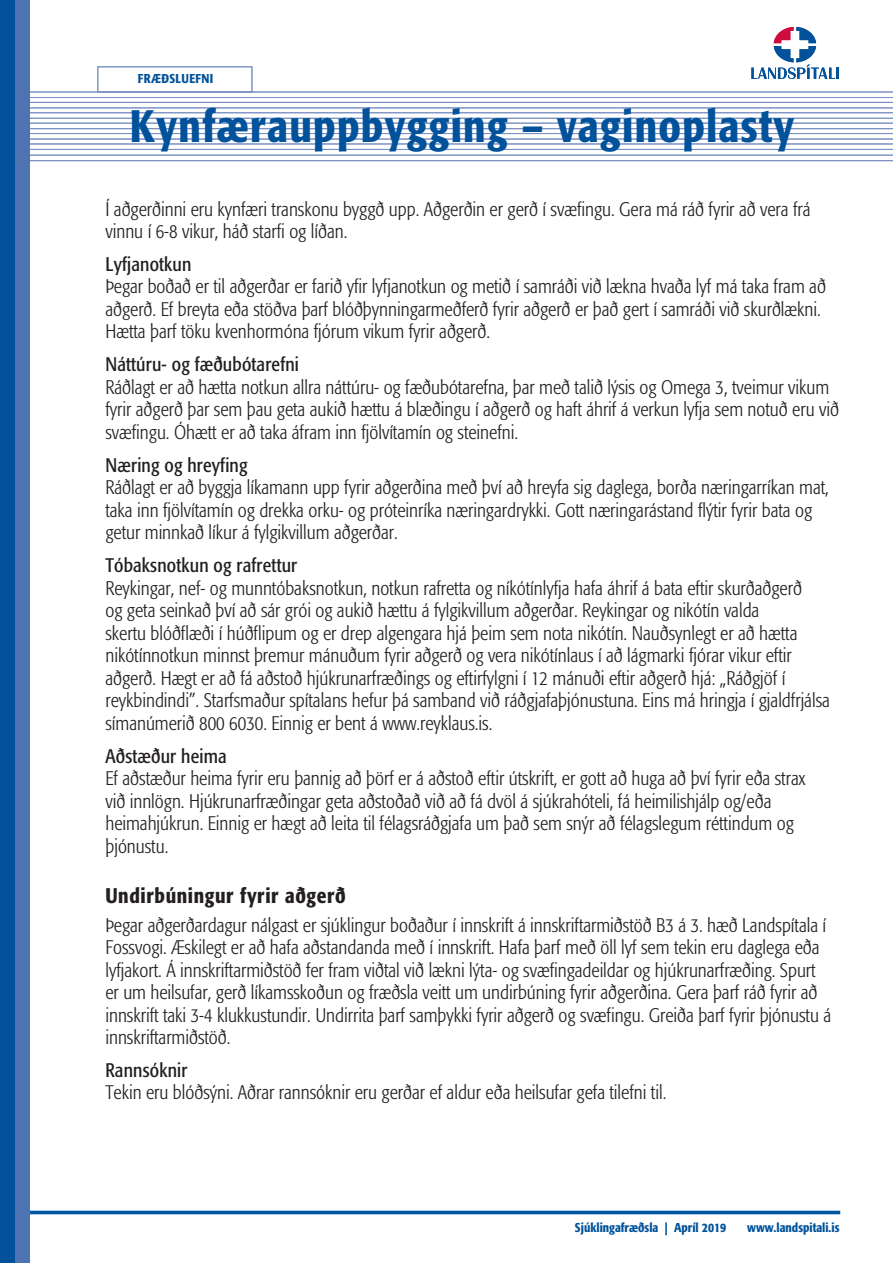
<style>
.page{position:relative;width:893px;height:1263px;background:#fff}
.page>*{position:absolute;margin:0;border:0;box-sizing:border-box;transform-origin:0 0}
.Fyrirsagnir_Bold{font:500 condensed 45px "Formata";letter-spacing:.03em;color:#01529b}
.Fyrirsagnir{font:500 condensed 21px "Formata";letter-spacing:.03em;color:#231f20}
.Meginmál_formata_lig{font:300 condensed 19.5px/22.5px "Formata";color:#231f20}
.Millifyrirsagnir{font:condensed 19.5px "Formata";letter-spacing:.01em;color:#231f20}
.Meginmál_formata_lig-2{font:500 condensed 12.75px "Formata";color:#01529b}
.Meginmál_formata_lig-3{font:500 condensed 12.75px "Formata";letter-spacing:.03em;color:#01529b}
</style>
<div class="page">
<hr style="left:28px;top:1211px;width:812px;height:3px;background:#01529b">
<div style="left:97px;top:66px;width:155px;height:26px;border:1px solid #7b91c4"></div>
<hr style="left:0;top:92px;width:893px;height:1px;background:#7b91c4">
<hr style="left:0;top:97px;width:893px;height:1px;background:#7b91c4">
<hr style="left:0;top:102px;width:893px;height:1px;background:#7b91c4">
<hr style="left:0;top:108px;width:893px;height:1px;background:#7b91c4">
<hr style="left:0;top:112px;width:893px;height:1px;background:#7b91c4">
<hr style="left:0;top:118px;width:893px;height:1px;background:#7b91c4">
<hr style="left:0;top:123px;width:893px;height:1px;background:#7b91c4">
<hr style="left:0;top:128px;width:893px;height:1px;background:#7b91c4">
<hr style="left:0;top:133px;width:893px;height:1px;background:#7b91c4">
<hr style="left:0;top:139px;width:893px;height:1px;background:#7b91c4">
<hr style="left:0;top:144px;width:893px;height:1px;background:#7b91c4">
<hr style="left:0;top:149px;width:893px;height:1px;background:#7b91c4">
<hr style="left:0;top:155px;width:893px;height:1px;background:#7b91c4">
<hr style="left:0;top:160px;width:893px;height:1px;background:#7b91c4">
<div style="left:0;top:0;width:15px;height:1263px;background:#01529b"></div>
<div style="left:15px;top:0;width:15px;height:1263px;background:#4e73b2"></div>
<svg style="left:751px;top:27px;width:88px;height:52px"></svg>
<p class="Meginmál_formata_lig-3" style="left:138px;top:71px;width:77px">FRÆÐSLUEFNI</p>
<p class="Fyrirsagnir_Bold" style="left:130px;top:99px;width:666px">Kynfærauppbygging – vaginoplasty</p>
<p class="Meginmál_formata_lig" style="left:105px;top:198px;width:707px">Í aðgerðinni eru kynfæri transkonu byggð upp. Aðgerðin er gerð í svæfingu. Gera má ráð fyrir að vera frá vinnu í 6-8 vikur, háð starfi og líðan.</p>
<p class="Millifyrirsagnir" style="left:105px;top:253px;width:88px">Lyfjanotkun</p>
<p class="Meginmál_formata_lig" style="left:105px;top:276px;width:722px">Þegar boðað er til aðgerðar er farið yfir lyfjanotkun og metið í samráði við lækna hvaða lyf má taka fram að aðgerð. Ef breyta eða stöðva þarf blóðþynningarmeðferð fyrir aðgerð er það gert í samráði við skurðlækni.<br>Hætta þarf töku kvenhormóna fjórum vikum fyrir aðgerð.</p>
<p class="Millifyrirsagnir" style="left:105px;top:353px;width:195px">Náttúru- og fæðubótarefni</p>
<p class="Meginmál_formata_lig" style="left:105px;top:376px;width:735px">Ráðlagt er að hætta notkun allra náttúru- og fæðubótarefna, þar með talið lýsis og Omega 3, tveimur vikum fyrir aðgerð þar sem þau geta aukið hættu á blæðingu í aðgerð og haft áhrif á verkun lyfja sem notuð eru við svæfingu. Óhætt er að taka áfram inn fjölvítamín og steinefni.</p>
<p class="Millifyrirsagnir" style="left:105px;top:453px;width:144px">Næring og hreyfing</p>
<p class="Meginmál_formata_lig" style="left:105px;top:476px;width:725px">Ráðlagt er að byggja líkamann upp fyrir aðgerðina með því að hreyfa sig daglega, borða næringarríkan mat, taka inn fjölvítamín og drekka orku- og próteinríka næringardrykki. Gott næringarástand flýtir fyrir bata og getur minnkað líkur á fylgikvillum aðgerðar.</p>
<p class="Millifyrirsagnir" style="left:105px;top:554px;width:193px">Tóbaksnotkun og rafrettur</p>
<p class="Meginmál_formata_lig" style="left:105px;top:577px;width:726px">Reykingar, nef- og munntóbaksnotkun, notkun rafretta og níkótínlyfja hafa áhrif á bata eftir skurðaðgerð<br>og geta seinkað því að sár grói og aukið hættu á fylgikvillum aðgerðar. Reykingar og nikótín valda<br>skertu blóðflæði í húðflipum og er drep algengara hjá þeim sem nota nikótín. Nauðsynlegt er að hætta nikótínnotkun minnst þremur mánuðum fyrir aðgerð og vera nikótínlaus í að lágmarki fjórar vikur eftir aðgerð. Hægt er að fá aðstoð hjúkrunarfræðings og eftirfylgni í 12 mánuði eftir aðgerð hjá: „Ráðgjöf í reykbindindi”. Starfsmaður spítalans hefur þá samband við ráðgjafaþjónustuna. Eins má hringja í gjaldfrjálsa símanúmerið 800 6030. Einnig er bent á www.reyklaus.is.</p>
<p class="Millifyrirsagnir" style="left:105px;top:744px;width:123px">Aðstæður heima</p>
<p class="Meginmál_formata_lig" style="left:105px;top:767px;width:701px">Ef aðstæður heima fyrir eru þannig að þörf er á aðstoð eftir útskrift, er gott að huga að því fyrir eða strax við innlögn. Hjúkrunarfræðingar geta aðstoðað við að fá dvöl á sjúkrahóteli, fá heimilishjálp og/eða heimahjúkrun. Einnig er hægt að leita til félagsráðgjafa um það sem snýr að félagslegum réttindum og þjónustu.</p>
<p class="Fyrirsagnir" style="left:105px;top:882px;width:242px">Undirbúningur fyrir aðgerð</p>
<p class="Meginmál_formata_lig" style="left:105px;top:914px;width:727px">Þegar aðgerðardagur nálgast er sjúklingur boðaður í innskrift á innskriftarmiðstöð B3 á 3. hæð Landspítala í Fossvogi. Æskilegt er að hafa aðstandanda með í innskrift. Hafa þarf með öll lyf sem tekin eru daglega eða lyfjakort. Á innskriftarmiðstöð fer fram viðtal við lækni lýta- og svæfingadeildar og hjúkrunarfræðing. Spurt er um heilsufar, gerð líkamsskoðun og fræðsla veitt um undirbúning fyrir aðgerðina. Gera þarf ráð fyrir að innskrift taki 3-4 klukkustundir. Undirrita þarf samþykki fyrir aðgerð og svæfingu. Greiða þarf fyrir þjónustu á innskriftarmiðstöð.</p>
<p class="Millifyrirsagnir" style="left:105px;top:1059px;width:84px">Rannsóknir</p>
<p class="Meginmál_formata_lig" style="left:105px;top:1082px;width:562px">Tekin eru blóðsýni. Aðrar rannsóknir eru gerðar ef aldur eða heilsufar gefa tilefni til.</p>
<p class="Meginmál_formata_lig-2" style="left:575px;top:1219px;width:153px">Sjúklingafræðsla | Apríl 2019</p>
<p class="Meginmál_formata_lig-2" style="left:747px;top:1219px;width:94px">www.landspitali.is</p>
</div>
